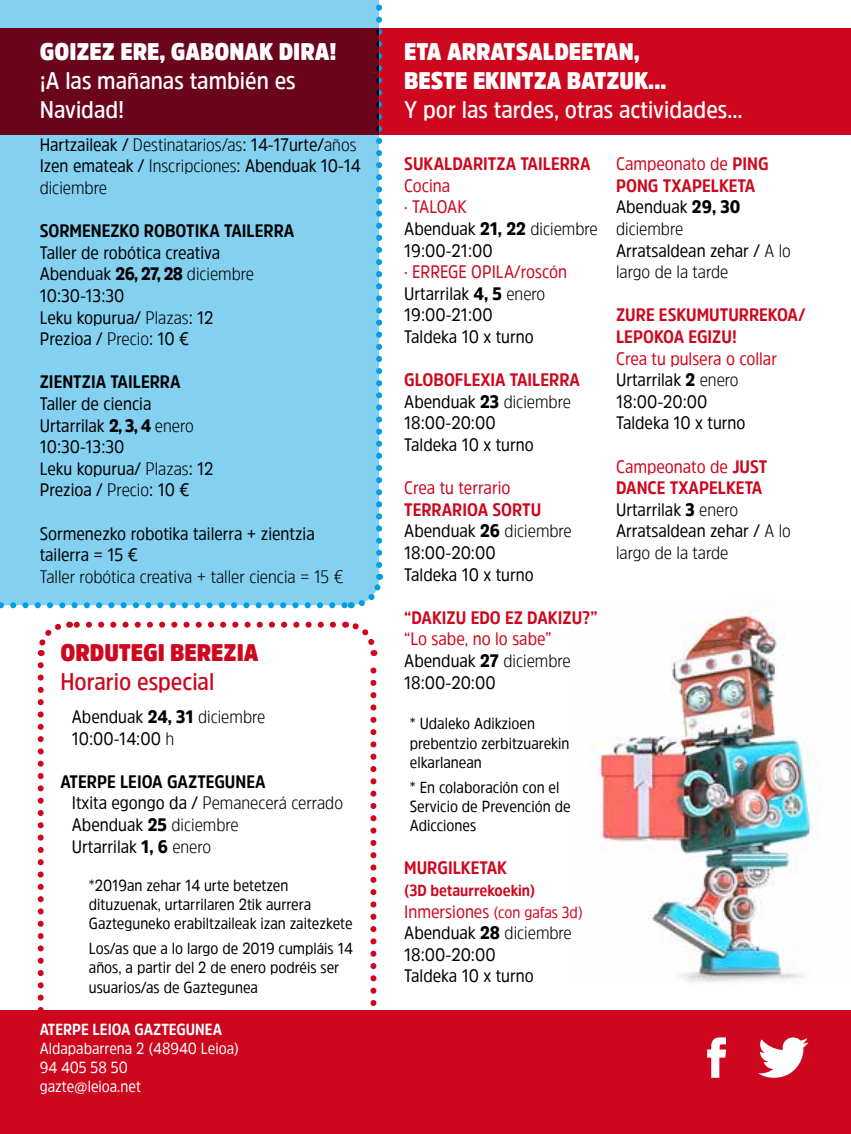
<style>
.page{position:relative;width:851px;height:1134px;background:#fff}
.page>*{position:absolute;margin:0;border:0;box-sizing:border-box;transform-origin:0 0}
.t1{font:900 24px/28.8px "Amsi Pro Narw";color:#fff}
.t2{font:600 24px/28.8px "Amsi Pro Narw";color:#fff}
.t3{font:900 24px "Amsi Pro Narw";color:#cd071e}
.t4{font:600 24px "Amsi Pro Narw";color:#cd071e}
.t5{font:18px/21.6px "Amsi Pro Narw";color:#000}
.t6{font:700 18px/21.6px "Amsi Pro Narw";color:#cd071e}
.t7{font:700 18px "Amsi Pro Narw";color:#000}
.t8{font:300 18px "Amsi Pro Narw";color:#000}
.t9{font:18px "Amsi Pro Narw";color:#cd071e}
.t10{font:16px/19.2px "Amsi Pro Narw";color:#000}
.t11{font:16px/19.2px "Amsi Pro Narw";color:#fff}
.t12{font:700 16px/21.6px "Amsi Pro Narw";color:#cd071e}
.t13{font:700 16px "Amsi Pro Narw";color:#fff}
.s1{font-weight:300}
.s2{font-weight:900}
.s3{font-weight:700}
.s4{color:#cd071e}
.s5{font-weight:700;color:#cd071e}
.s6{font-weight:400;font-size:18px}
.s7{font-weight:400}
</style>
<div class="page">
<div style="left:379px;top:28px;width:471px;height:107px;background:#cd071e"></div>
<div style="left:0;top:0;width:379px;height:605px;background:#84d0f0"></div>
<svg style="left:0;top:602px;width:344px;height:6px"></svg>
<svg style="left:350px;top:574px;width:33px;height:35px"></svg>
<svg style="left:376px;top:0;width:6px;height:565px"></svg>
<div style="left:0;top:28px;width:379px;height:107px;background:#6a051c"></div>
<img style="left:590px;top:604px;width:228px;height:381px">
<svg style="left:37px;top:665px;width:7px;height:345px"></svg>
<svg style="left:344px;top:621px;width:34px;height:385px"></svg>
<svg style="left:37px;top:621px;width:296px;height:35px"></svg>
<div style="left:0;top:1010px;width:850px;height:124px;background:#cd071e"></div>
<svg style="left:707px;top:1037px;width:19px;height:41px"></svg>
<svg style="left:758px;top:1037px;width:50px;height:41px"></svg>
<h1 class="t1" style="left:40px;top:37px;width:298px">GOIZEZ ERE, GABONAK DIRA!</h1>
<h1 class="t2" style="left:40px;top:66px;width:257px">¡A las mañanas también es<br>Navidad!</h1>
<p class="t5" style="left:40px;top:133px;width:322px">Hartzaileak / <span class="s1">Destinatarios/as</span>: 14-17urte/<span class="s1">años<br></span>Izen emateak / <span class="s1">Inscripciones</span>: Abenduak 10-14 <span class="s1">diciembre</span></p>
<p class="t7" style="left:40px;top:218px;width:256px">SORMENEZKO ROBOTIKA TAILERRA</p>
<p class="t5" style="left:40px;top:241px;width:216px">Taller de robótica creativa<br>Abenduak <span class="s2">26, 27, 28</span> <span class="s1">diciembre<br></span>10:30-13:30<br>Leku kopurua/ <span class="s1">Plazas</span>: 12<br>Prezioa / <span class="s1">Precio</span>: 10 €</p>
<p class="t7" style="left:40px;top:370px;width:142px">ZIENTZIA TAILERRA</p>
<p class="t5" style="left:40px;top:392px;width:175px">Taller de ciencia<br>Urtarrilak <span class="s2">2, 3, 4</span> <span class="s1">enero<br></span>10:30-13:30<br>Leku kopurua/ <span class="s1">Plazas</span>: 12<br>Prezioa / <span class="s1">Precio</span>: 10 €</p>
<p class="t5" style="left:40px;top:522px;width:276px">Sormenezko robotika tailerra + zientzia tailerra = 15 €</p>
<p class="t8" style="left:40px;top:564px;width:305px">Taller robótica creativa + taller ciencia = 15 €</p>
<h1 class="t3" style="left:60px;top:636px;width:199px">ORDUTEGI BEREZIA</h1>
<h1 class="t4" style="left:60px;top:665px;width:155px">Horario especial</h1>
<p class="t5" style="left:72px;top:705px;width:195px">Abenduak <span class="s2">24, 31</span> <span class="s1">diciembre<br></span>10:00-14:00 <span class="s1">h</span></p>
<p class="t5" style="left:72px;top:770px;width:273px;text-indent:-11px"><span class="s3">ATERPE LEIOA GAZTEGUNEA<br></span>Itxita egongo da / <span class="s1">Pemanecerá cerrado<br></span>Abenduak <span class="s2">25</span> <span class="s1">diciembre<br></span>Urtarrilak <span class="s2">1, 6</span> <span class="s1">enero</span></p>
<p class="t10" style="left:89px;top:875px;width:265px">*2019an zehar 14 urte betetzen dituzuenak, urtarrilaren 2tik aurrera<br>Gazteguneko erabiltzaileak izan zaitezkete</p>
<p class="t10" style="left:89px;top:939px;width:265px">Los/as que a lo largo de 2019 cumpláis 14 años, a partir del 2 de enero podréis ser usuarios/as de Gaztegunea</p>
<p class="t13" style="left:40px;top:1018px;width:184px">ATERPE LEIOA GAZTEGUNEA</p>
<p class="t11" style="left:40px;top:1038px;width:201px">Aldapabarrena 2 (48940 Leioa)<br>94 405 58 50<br>gazte@leioa.net</p>
<h1 class="t1" style="left:404px;top:37px;width:263px">ETA ARRATSALDEETAN,<br>BESTE EKINTZA BATZUK...</h1>
<h1 class="t2" style="left:404px;top:94px;width:340px">Y por las tardes, otras actividades…</h1>
<p class="t6" style="left:404px;top:153px;width:188px">SUKALDARITZA TAILERRA</p>
<p class="t5" style="left:404px;top:174px;width:195px"><span class="s4">Cocina<br>· TALOAK<br></span>Abenduak <span class="s2">21, 22</span> <span class="s1">diciembre<br></span>19:00-21:00</p>
<p class="t5" style="left:404px;top:261px;width:164px"><span class="s4">· ERREGE OPILA/roscón<br></span>Urtarrilak <span class="s2">4, 5</span> <span class="s1">enero<br></span>19:00-21:00<br>Taldeka 10 x turno</p>
<p class="t5" style="left:404px;top:369px;width:177px"><span class="s5">GLOBOFLEXIA TAILERRA<br></span>Abenduak <span class="s2">23</span> <span class="s1">diciembre<br></span>18:00-20:00<br>Taldeka 10 x turno</p>
<p class="t9" style="left:404px;top:476px;width:108px">Crea tu terrario</p>
<p class="t5" style="left:404px;top:498px;width:169px"><span class="s5">TERRARIOA SORTU<br></span>Abenduak <span class="s2">26</span> <span class="s1">diciembre<br></span>18:00-20:00<br>Taldeka 10 x turno</p>
<p class="t6" style="left:404px;top:606px;width:195px">“DAKIZU EDO EZ DAKIZU?”</p>
<p class="t5" style="left:404px;top:628px;width:168px"><span class="s4">“Lo sabe, no lo sabe”<br></span>Abenduak <span class="s2">27</span> <span class="s1">diciembre<br></span>18:00-20:00</p>
<p class="t10" style="left:410px;top:714px;width:161px">* Udaleko Adikzioen prebentzio zerbitzuarekin elkarlanean</p>
<p class="t10" style="left:410px;top:777px;width:162px">* En colaboración con el<br>Servicio de Prevención de<br>Adicciones</p>
<p class="t6" style="left:404px;top:857px;width:104px">MURGILKETAK</p>
<p class="t12" style="left:404px;top:879px;width:180px">(3D betaurrekoekin)<br><span class="s6">Inmersiones</span> <span class="s7">(con gafas 3d)</span></p>
<p class="t5" style="left:404px;top:921px;width:169px">Abenduak <span class="s2">28</span> <span class="s1">diciembre<br></span>18:00-20:00<br>Taldeka 10 x turno</p>
<p class="t5" style="left:616px;top:153px;width:176px"><span class="s4">Campeonato de</span> <span class="s5">PING<br>PONG TXAPELKETA<br></span>Abenduak <span class="s2">29, 30 </span><span class="s1">diciembre<br></span>Arratsaldean zehar / <span class="s1">A lo largo de la tarde</span></p>
<p class="t6" style="left:616px;top:304px;width:191px">ZURE ESKUMUTURREKOA/<br>LEPOKOA EGIZU!</p>
<p class="t5" style="left:616px;top:347px;width:162px"><span class="s4">Crea tu pulsera o collar<br></span>Urtarrilak <span class="s2">2</span> <span class="s1">enero<br></span>18:00-20:00<br>Taldeka 10 x turno</p>
<p class="t5" style="left:616px;top:455px;width:176px"><span class="s4">Campeonato de</span> <span class="s5">JUST<br>DANCE TXAPELKETA<br></span>Urtarrilak <span class="s2">3</span> <span class="s1">enero<br></span>Arratsaldean zehar / <span class="s1">A lo largo de la tarde</span></p>
</div>
